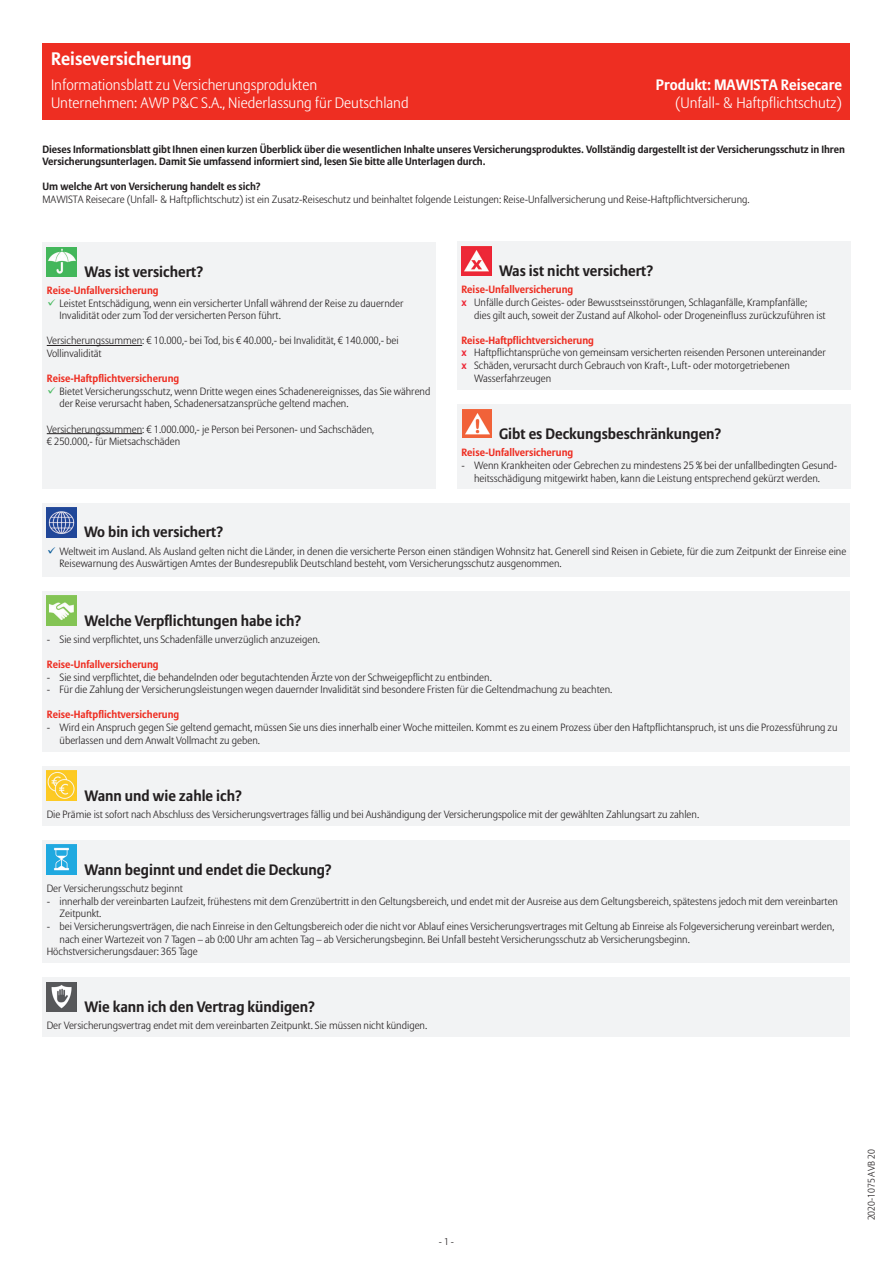
<style>
.page{position:relative;width:893px;height:1263px;background:#fff}
.page>*{position:absolute;margin:0;border:0;box-sizing:border-box;transform-origin:0 0}
.t1{font:700 18px "Allianz Sans";color:#fff}
.t2{font:700 15px "Allianz Sans";color:#231f20}
.t3{font:300 15px "Allianz Sans";color:#fff}
.t4{font:700 15px "Allianz Sans";color:#fff}
.t5{font:700 14.85px "Allianz Sans";color:#231f20}
.t6{font:300 10.5px/12.6px "Allianz Sans";color:#231f20}
.t7{font:700 10.5px/12.6px "Allianz Sans";letter-spacing:-.005em;color:#231f20}
.t8{font:700 10.5px "Allianz Sans";color:#ee2e22}
.t9{font:300 9.75px "Allianz Sans";color:#231f20}
.s1{color:#44b85c}
.s2{font-weight:700;color:#ed2836}
.s3{color:#015697}
</style>
<div class="page">
<div style="left:43px;top:43px;width:807px;height:76px;background:#ee2e22"></div>
<div style="left:457px;top:242px;width:393px;height:148px;background:#f2f3f4"></div>
<img style="left:461px;top:246px;width:30px;height:29px">
<div style="left:43px;top:242px;width:393px;height:247px;background:#f2f3f4"></div>
<hr style="left:47px;top:345px;width:95px;height:1px;background:#231f20">
<hr style="left:47px;top:433px;width:95px;height:1px;background:#231f20">
<div style="left:47px;top:247px;width:30px;height:30px;background:#43b75b"></div>
<img style="left:48px;top:248px;width:28px;height:26px">
<div style="left:457px;top:405px;width:393px;height:84px;background:#f2f3f4"></div>
<img style="left:462px;top:409px;width:30px;height:29px">
<div style="left:43px;top:503px;width:807px;height:74px;background:#f2f3f4"></div>
<img style="left:47px;top:507px;width:30px;height:30px">
<div style="left:43px;top:591px;width:807px;height:161px;background:#f2f3f4"></div>
<img style="left:47px;top:595px;width:30px;height:30px">
<div style="left:43px;top:840px;width:807px;height:123px;background:#f2f3f4"></div>
<div style="left:47px;top:844px;width:30px;height:30px;background:#31ace1"></div>
<img style="left:47px;top:845px;width:30px;height:29px">
<div style="left:43px;top:978px;width:807px;height:59px;background:#f2f3f4"></div>
<img style="left:47px;top:982px;width:30px;height:30px">
<div style="left:43px;top:766px;width:807px;height:60px;background:#f2f3f4"></div>
<img style="left:47px;top:770px;width:30px;height:30px">
<h1 class="t1" style="left:51px;top:48px;width:142px">Reiseversicherung</h1>
<h2 class="t3" style="left:51px;top:76px;width:268px">Informationsblatt zu Versicherungsprodukten</h2>
<h2 class="t4" style="left:656px;top:76px;width:187px">Produkt: MAWISTA Reisecare</h2>
<h2 class="t3" style="left:51px;top:94px;width:359px">Unternehmen: AWP P&amp;C S.A., Niederlassung für Deutschland</h2>
<h2 class="t3" style="left:675px;top:94px;width:168px">(Unfall- &amp; Haftpflichtschutz)</h2>
<p class="t7" style="left:43px;top:143px;width:804px">Dieses Informationsblatt gibt Ihnen einen kurzen Überblick über die wesentlichen Inhalte unseres Versicherungsproduktes. Vollständig dargestellt ist der Versicherungsschutz in Ihren<br>Versicherungsunterlagen. Damit Sie umfassend informiert sind, lesen Sie bitte alle Unterlagen durch.</p>
<p class="t7" style="left:43px;top:180px;width:220px">Um welche Art von Versicherung handelt es sich?</p>
<p class="t6" style="left:43px;top:193px;width:709px">MAWISTA Reisecare (Unfall- &amp; Haftpflichtschutz) ist ein Zusatz-Reiseschutz und beinhaltet folgende Leistungen: Reise-Unfallversicherung und Reise-Haftpflichtversicherung.</p>
<h2 class="t2" style="left:84px;top:263px;width:121px">Was ist versichert?</h2>
<p class="t8" style="left:47px;top:284px;width:113px">Reise-Unfallversicherung</p>
<p class="t6" style="left:60px;top:296px;width:345px;text-indent:-13px"><span class="s1">✓</span> Leistet Entschädigung, wenn ein versicherter Unfall während der Reise zu dauernder<br>Invalidität oder zum Tod der versicherten Person führt.</p>
<p class="t6" style="left:47px;top:334px;width:353px">Versicherungssummen: € 10.000,- bei Tod, bis € 40.000,- bei Invalidität, € 140.000,- bei<br>Vollinvalidität</p>
<p class="t8" style="left:47px;top:372px;width:134px">Reise-Haftpflichtversicherung</p>
<p class="t6" style="left:60px;top:385px;width:372px;text-indent:-13px"><span class="s1">✓</span> Bietet Versicherungsschutz, wenn Dritte wegen eines Schadenereignisses, das Sie während der Reise verursacht haben, Schadenersatzansprüche geltend machen.</p>
<p class="t6" style="left:47px;top:422px;width:329px">Versicherungssummen: € 1.000.000,- je Person bei Personen- und Sachschäden, € 250.000,- für Mietsachschäden</p>
<h2 class="t2" style="left:499px;top:262px;width:156px">Was ist nicht versichert?</h2>
<p class="t8" style="left:461px;top:283px;width:113px">Reise-Unfallversicherung</p>
<p class="t6" style="left:461px;top:296px;width:347px"><span class="s2">x</span> Unfälle durch Geistes- oder Bewusstseinsstörungen, Schlaganfälle, Krampfanfälle;</p>
<p class="t6" style="left:474px;top:308px;width:353px">dies gilt auch, soweit der Zustand auf Alkohol- oder Drogeneinfluss zurückzuführen ist</p>
<p class="t8" style="left:461px;top:334px;width:134px">Reise-Haftpflichtversicherung</p>
<p class="t6" style="left:461px;top:346px;width:366px"><span class="s2">x</span> Haftpflichtansprüche von gemeinsam versicherten reisenden Personen untereinander</p>
<p class="t6" style="left:461px;top:359px;width:330px"><span class="s2">x</span> Schäden, verursacht durch Gebrauch von Kraft-, Luft- oder motorgetriebenen</p>
<p class="t6" style="left:474px;top:371px;width:79px">Wasserfahrzeugen</p>
<h2 class="t2" style="left:499px;top:425px;width:224px">Gibt es Deckungsbeschränkungen?</h2>
<p class="t8" style="left:461px;top:446px;width:113px">Reise-Unfallversicherung</p>
<p class="t6" style="left:461px;top:459px;width:377px;text-align:center">- Wenn Krankheiten oder Gebrechen zu mindestens 25 % bei der unfallbedingten Gesund&shy;heitsschädigung mitgewirkt haben, kann die Leistung entsprechend gekürzt werden.</p>
<h3 class="t5" style="left:84px;top:523px;width:141px">Wo bin ich versichert?</h3>
<p class="t6" style="left:59px;top:544px;width:788px;text-indent:-13px"><span class="s3">✓</span> Weltweit im Ausland. Als Ausland gelten nicht die Länder, in denen die versicherte Person einen ständigen Wohnsitz hat. Generell sind Reisen in Gebiete, für die zum Zeitpunkt der Einreise eine<br>Reisewarnung des Auswärtigen Amtes der Bundesrepublik Deutschland besteht, vom Versicherungsschutz ausgenommen.</p>
<h2 class="t2" style="left:84px;top:611px;width:219px">Welche Verpflichtungen habe ich?</h2>
<p class="t6" style="left:47px;top:633px;width:275px">- Sie sind verpflichtet, uns Schadenfälle unverzüglich anzuzeigen.</p>
<p class="t8" style="left:47px;top:658px;width:113px">Reise-Unfallversicherung</p>
<p class="t6" style="left:47px;top:670px;width:447px">- Sie sind verpflichtet, die behandelnden oder begutachtenden Ärzte von der Schweigepflicht zu entbinden.</p>
<p class="t6" style="left:47px;top:683px;width:567px">- Für die Zahlung der Versicherungsleistungen wegen dauernder Invalidität sind besondere Fristen für die Geltendmachung zu beachten.</p>
<p class="t8" style="left:47px;top:708px;width:134px">Reise-Haftpflichtversicherung</p>
<p class="t6" style="left:60px;top:721px;width:780px;text-indent:-13px">- Wird ein Anspruch gegen Sie geltend gemacht, müssen Sie uns dies innerhalb einer Woche mitteilen. Kommt es zu einem Prozess über den Haftpflichtanspruch, ist uns die Prozessführung zu überlassen und dem Anwalt Vollmacht zu geben.</p>
<h2 class="t2" style="left:84px;top:786px;width:159px">Wann und wie zahle ich?</h2>
<p class="t6" style="left:47px;top:808px;width:654px">Die Prämie ist sofort nach Abschluss des Versicherungsvertrages fällig und bei Aushändigung der Versicherungspolice mit der gewählten Zahlungsart zu zahlen.</p>
<h2 class="t2" style="left:84px;top:861px;width:249px">Wann beginnt und endet die Deckung?</h2>
<p class="t6" style="left:47px;top:882px;width:138px">Der Versicherungsschutz beginnt</p>
<p class="t6" style="left:60px;top:895px;width:780px;text-indent:-13px">- innerhalb der vereinbarten Laufzeit, frühestens mit dem Grenzübertritt in den Geltungsbereich, und endet mit der Ausreise aus dem Geltungsbereich, spätestens jedoch mit dem vereinbarten<br>Zeitpunkt.</p>
<p class="t6" style="left:47px;top:920px;width:789px">- bei Versicherungsverträgen, die nach Einreise in den Geltungsbereich oder die nicht vor Ablauf eines Versicherungsvertrages mit Geltung ab Einreise als Folgeversicherung vereinbart werden,</p>
<p class="t6" style="left:60px;top:932px;width:632px">nach einer Wartezeit von 7 Tagen – ab 0:00 Uhr am achten Tag – ab Versicherungsbeginn. Bei Unfall besteht Versicherungsschutz ab Versicherungsbeginn.</p>
<p class="t6" style="left:47px;top:945px;width:152px">Höchstversicherungsdauer: 365 Tage</p>
<h2 class="t2" style="left:84px;top:998px;width:232px">Wie kann ich den Vertrag kündigen?</h2>
<p class="t6" style="left:47px;top:1019px;width:382px">Der Versicherungsvertrag endet mit dem vereinbarten Zeitpunkt. Sie müssen nicht kündigen.</p>
<p class="t9" style="left:439px;top:1236px;width:17px">- 1 -</p>
<p class="t9" style="left:866px;top:1220px;width:73px;rotate:-90deg">2020-1075 AVB 20</p>
</div>
